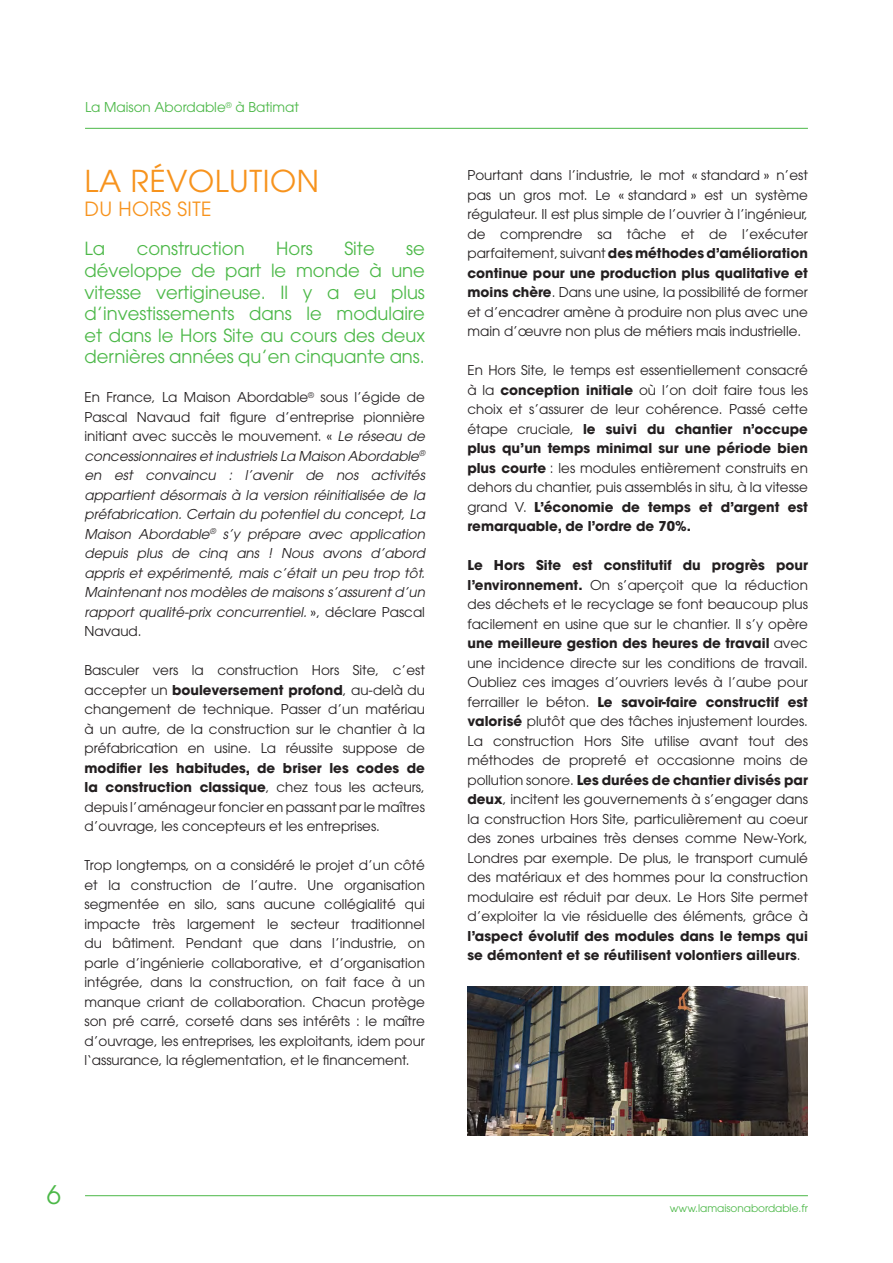
<style>
.page{position:relative;width:893px;height:1263px;background:#fff}
.page>*{position:absolute;margin:0;border:0;box-sizing:border-box;transform-origin:0 0}
.t1{font:30px "ITC Avant Garde Pro";letter-spacing:.02em;color:#f7931d}
.t2{font:25.5px "ITC Avant Garde Pro";color:#4cb848}
.t3{font:19.5px "ITC Avant Garde Pro";letter-spacing:.02em;color:#f7931d}
.t4{font:18px/21.6px "ITC Avant Garde Pro";color:#4cb848;text-align:justify}
.t5{font:13.5px/19.5px "ITC Avant Garde Pro";color:#231f20;text-align:justify}
.t6{font:italic 13.5px/19.5px "ITC Avant Garde Pro";color:#231f20}
.t7{font:13.5px "ITC Avant Garde Pro";color:#4cb848}
.t8{font:10.5px "ITC Avant Garde Pro";color:#4cb848}
.s1{font-style:normal}
.s2{font-weight:700}
</style>
<div class="page">
<img style="left:468px;top:987px;width:340px;height:148px">
<hr style="left:85px;top:1195px;width:723px;height:1px;background:#4cb848">
<hr style="left:85px;top:128px;width:723px;height:1px;background:#4cb848">
<p class="t7" style="left:85px;top:99px;width:216px">La Maison Abordable<sup>®</sup> à Batimat</p>
<p class="t1" style="left:85px;top:163px;width:236px">LA RÉVOLUTION</p>
<p class="t3" style="left:85px;top:196px;width:129px">DU HORS SITE</p>
<p class="t4" style="left:85px;top:238px;width:22px">La</p>
<p class="t4" style="left:137px;top:238px;width:109px">construction</p>
<p class="t4" style="left:276px;top:238px;width:38px">Hors</p>
<p class="t4" style="left:344px;top:238px;width:32px">Site</p>
<p class="t4" style="left:85px;top:238px;width:342px;text-indent:322px">se développe de part le monde à une vitesse vertigineuse. Il y a eu plus d’investissements dans le modulaire et dans le Hors Site au cours des deux dernières années qu’en cinquante ans.</p>
<p class="t6" style="left:85px;top:387px;width:345px"><span class="s1">En France, La Maison Abordable</span><sup>®</sup> <span class="s1">sous l’égide de Pascal Navaud fait figure d’entreprise pionnière initiant avec succès le mouvement. «</span> Le réseau de concessionnairesetindustrielsLa Maison Abordable<sup>® </sup>en est convaincu : l’avenir de nos activités appartient désormais à la version réinitialisée de la préfabrication. Certain du potentiel du concept, La Maison Abordable<sup>®</sup> s’y prépare avec application depuis plus de cinq ans ! Nous avons d’abord appris et expérimenté, mais c’était un peu trop tôt.<br>Maintenantnosmodèlesde maisonss’assurentd’un rapport qualité-prix concurrentiel. <span class="s1">» , d é c l a r e P a s c a l Navaud.</span></p>
<p class="t5" style="left:85px;top:660px;width:342px">Basculer vers la construction Hors Site, c’est accepter un <span class="s2">bouleversement profond</span>, au-delà du changement de technique. Passer d’un matériau à un autre, de la construction sur le chantier à la préfabrication en usine. La réussite suppose de <span class="s2">modifier les habitudes, de briser les codes de la construction classique</span>, chez tous les acteurs, depuis l’aménageur foncier en passant par le maîtres d’ouvrage, les concepteurs et les entreprises.</p>
<p class="t5" style="left:85px;top:855px;width:342px">Trop longtemps, on a considéré le projet d’un côté et la construction de l’autre. Une organisation segmentée en silo, sans aucune collégialité qui impacte très largement le secteur traditionnel du bâtiment. Pendant que dans l’industrie, on parle d’ingénierie collaborative, et d’organisation intégrée, dans la construction, on fait face à un manque criant de collaboration. Chacun protège son pré carré, corseté dans ses intérêts : le maître d’ouvrage, les entreprises, les exploitants, idem pour l‘assurance, la réglementation, et le financement.</p>
<p class="t5" style="left:467px;top:165px;width:342px">Pourtant dans l’industrie, le mot « standard » n’est pas un gros mot. Le « standard » est un système régulateur. Il est plus simple de l’ouvrier à l’ingénieur, de comprendre sa tâche et de l’exécuter parfaitement, suivant <span class="s2">des méthodes d’amélioration continue pour une production plus qualitative et moins chère</span>. Dans une usine, la possibilité de former et d’encadrer amène à produire non plus avec une main d’œuvre non plus de métiers mais industrielle.</p>
<p class="t5" style="left:467px;top:360px;width:342px">En Hors Site, le temps est essentiellement consacré à la <span class="s2">conception initiale</span> où l’on doit faire tous les choix et s’assurer de leur cohérence. Passé cette étape cruciale, <span class="s2">le suivi du chantier n’occupe plus qu’un temps minimal sur une période bien plus courte</span> : les modules entièrement construits en dehors du chantier, puis assemblés in situ, à la vitesse grand V. <span class="s2">L’économie de temps et d’argent est remarquable, de l’ordre de 70%.</span></p>
<p class="t5" style="left:467px;top:555px;width:342px"><span class="s2">Le Hors Site est constitutif du progrès pour l’environnement.</span> On s’aperçoit que la réduction des déchets et le recyclage se font beaucoup plus facilement en usine que sur le chantier. Il s’y opère <span class="s2">une meilleure gestion des heures de travail</span> avec une incidence directe sur les conditions de travail.<br>Oubliez ces images d’ouvriers levés à l’aube pour ferrailler le béton. <span class="s2">Le savoir-faire constructif est valorisé</span> plutôt que des tâches injustement lourdes.<br>La construction Hors Site utilise avant tout des méthodes de propreté et occasionne moins de pollution sonore. <span class="s2">Les durées de chantier divisés par deux</span>, incitent les gouvernements à s’engager dans la construction Hors Site, particulièrement au coeur des zones urbaines très denses comme New-York, Londres par exemple. De plus, le transport cumulé des matériaux et des hommes pour la construction modulaire est réduit par deux. Le Hors Site permet d’exploiter la vie résiduelle des éléments, grâce à <span class="s2">l’aspect évolutif des modules dans le temps qui se démontent et se réutilisent volontiers ailleurs</span>.</p>
<h2 class="t2" style="left:47px;top:1179px;width:16px">6</h2>
<p class="t8" style="left:670px;top:1201px;width:140px">www.lamaisonabordable.fr</p>
</div>
